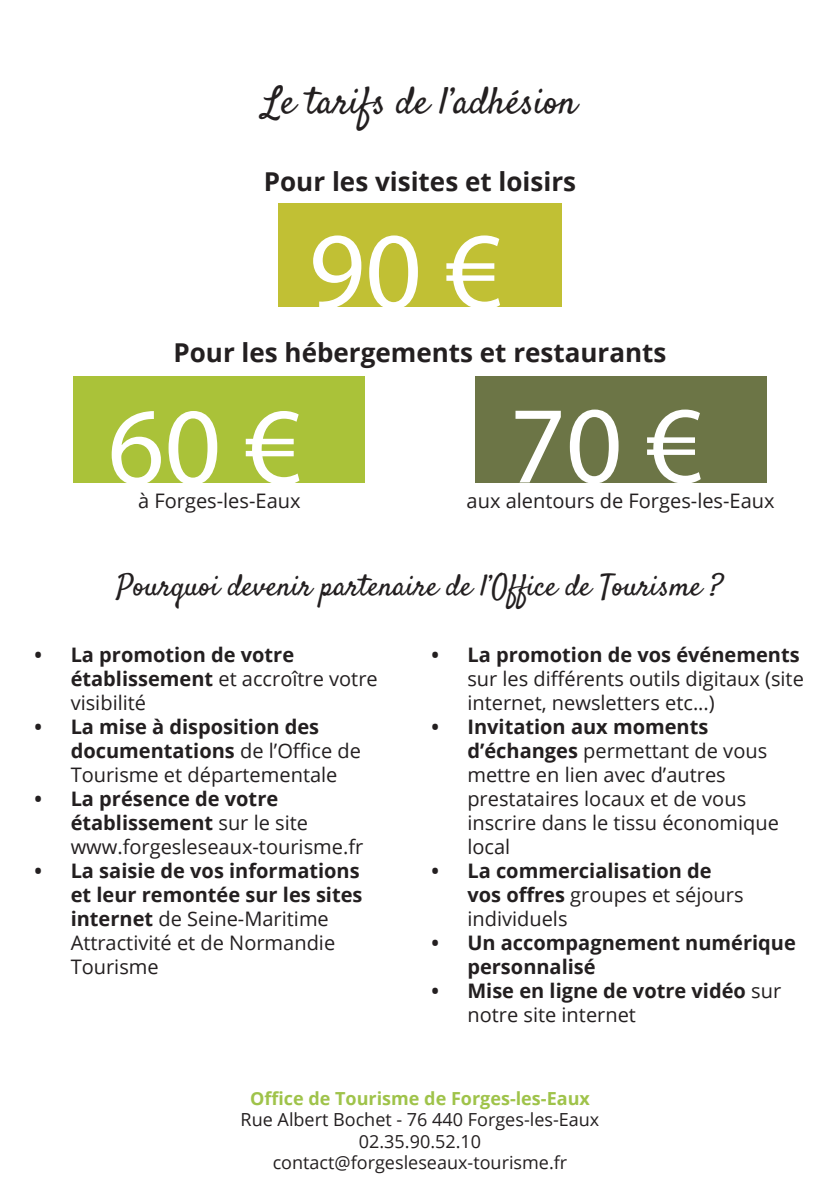
<style>
.page{position:relative;width:840px;height:1191px;background:#fff}
.page>*{position:absolute;margin:0;border:0;box-sizing:border-box;transform-origin:0 0}
.t1{font:110.4px "Myriad Pro";color:#fff}
.t2{font:38px "Satisfy";color:#231f20}
.t3{font:30px "Satisfy";color:#231f20}
.t4{font:700 26px "Open Sans";color:#231f20}
.t5{font:700 20px/24px "Open Sans";color:#231f20}
.t6{font:20px/24px "Open Sans";color:#231f20}
.t7{font:18px "Open Sans";color:#231f20}
.t8{font:700 18px "Open Sans";color:#9fc34a}
.s1{font-weight:400}
.s2{font-weight:700}
</style>
<div class="page">
<div style="left:278px;top:203px;width:283px;height:104px;background:#c1c034"></div>
<div style="left:74px;top:376px;width:291px;height:106px;background:#aac239"></div>
<div style="left:474px;top:376px;width:291px;height:106px;background:#6c7546"></div>
<p class="t2" style="left:262px;top:77px;width:316px">Le tarifs de l’adhésion</p>
<p class="t4" style="left:264px;top:164px;width:313px">Pour les visites et loisirs</p>
<p class="t1" style="left:308px;top:203px;width:195px">90 €</p>
<p class="t4" style="left:173px;top:334px;width:494px">Pour les hébergements et restaurants</p>
<p class="t1" style="left:509px;top:377px;width:195px">70 €</p>
<p class="t1" style="left:108px;top:379px;width:195px">60 €</p>
<p class="t6" style="left:138px;top:488px;width:164px">à Forges-les-Eaux</p>
<p class="t6" style="left:466px;top:488px;width:309px">aux alentours de Forges-les-Eaux</p>
<p class="t3" style="left:117px;top:566px;width:607px">Pourquoi devenir partenaire de l’Office de Tourisme ?</p>
<p class="t5" style="left:71px;top:642px;width:308px;text-indent:-36px">• La promotion de votre établissement <span class="s1">et accroître votre visibilité</span></p>
<p class="t5" style="left:71px;top:714px;width:292px;text-indent:-36px">• La mise à disposition des documentations <span class="s1">de l’Office de<br>Tourisme et départementale</span></p>
<p class="t6" style="left:71px;top:786px;width:294px;text-indent:-36px"><span class="s2">• La présence de votre établissement</span> sur le site www.forgesleseaux-tourisme.fr</p>
<p class="t5" style="left:71px;top:858px;width:293px;text-indent:-36px">• La saisie de vos informations et leur remontée sur les sites internet <span class="s1">de Seine-Maritime<br>Attractivité et de Normandie<br>Tourisme</span></p>
<p class="t6" style="left:467px;top:642px;width:338px;text-indent:-36px"><span class="s2">• La promotion de vos événements </span>sur les différents outils digitaux (site internet, newsletters etc...)</p>
<p class="t6" style="left:467px;top:714px;width:313px;text-indent:-36px"><span class="s2">• Invitation aux moments d’échanges</span> permettant de vous mettre en lien avec d’autres prestataires locaux et de vous inscrire dans le tissu économique local</p>
<p class="t5" style="left:467px;top:858px;width:277px;text-indent:-36px">• La commercialisation de vos offres <span class="s1">groupes et séjours individuels</span></p>
<p class="t5" style="left:467px;top:930px;width:330px;text-indent:-36px">• Un accompagnement numérique personnalisé</p>
<p class="t5" style="left:467px;top:978px;width:315px;text-indent:-36px">• Mise en ligne de votre vidéo <span class="s1">sur notre site internet</span></p>
<p class="t8" style="left:250px;top:1085px;width:341px">Office de Tourisme de Forges-les-Eaux</p>
<p class="t7" style="left:240px;top:1107px;width:360px">Rue Albert Bochet - 76 440 Forges-les-Eaux</p>
<p class="t7" style="left:358px;top:1129px;width:124px">02.35.90.52.10</p>
<p class="t7" style="left:272px;top:1150px;width:296px">contact@forgesleseaux-tourisme.fr</p>
</div>
